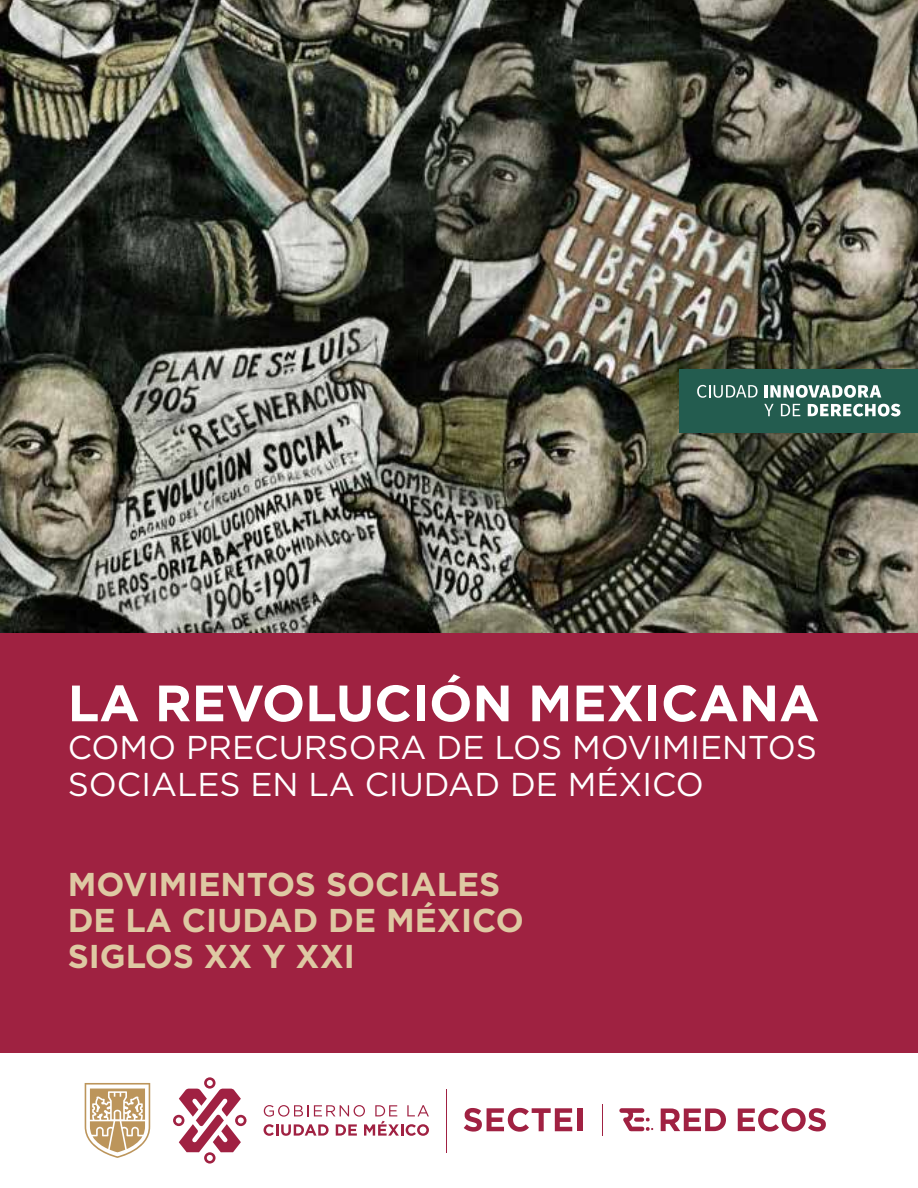
<style>
.page{position:relative;width:918px;height:1188px;background:#fff}
.page>*{position:absolute;margin:0;border:0;box-sizing:border-box;transform-origin:0 0}
.t1{font:700 51px "Gotham";color:#fff}
.t2{font:33px/37.5px "Gotham";color:#fff}
.t3{font:700 33px/36px "Gotham";color:#dec9a3}
</style>
<div class="page">
<div style="left:0;top:633px;width:918px;height:420px;background:#9f2241"></div>
<hr style="left:446px;top:1089px;width:1px;height:63px;background:#a02142">
<hr style="left:602px;top:1105px;width:1px;height:31px;background:#a02142">
<svg style="left:619px;top:1108px;width:34px;height:23px"></svg>
<div style="left:577px;top:1108px;width:5px;height:23px;background:#a02142"></div>
<svg style="left:464px;top:1108px;width:108px;height:24px"></svg>
<svg style="left:173px;top:1077px;width:74px;height:87px"></svg>
<svg style="left:85px;top:1083px;width:65px;height:75px"></svg>
<svg style="left:264px;top:1105px;width:165px;height:31px"></svg>
<svg style="left:661px;top:1108px;width:65px;height:23px"></svg>
<svg style="left:738px;top:1108px;width:88px;height:24px"></svg>
<img style="left:0;top:0;width:918px;height:633px">
<div style="left:680px;top:369px;width:238px;height:63px;background:#235c4f"></div>
<svg style="left:697px;top:385px;width:61px;height:13px"></svg>
<hr style="left:764px;top:385px;width:4px;height:13px;background:#fff">
<svg style="left:770px;top:385px;width:111px;height:13px"></svg>
<svg style="left:764px;top:404px;width:10px;height:12px"></svg>
<svg style="left:781px;top:404px;width:19px;height:12px"></svg>
<svg style="left:808px;top:404px;width:93px;height:12px"></svg>
<h1 class="t1" style="left:68px;top:669px;width:753px">LA REVOLUCIÓN MEXICANA</h1>
<p class="t2" style="left:68px;top:728px;width:751px">COMO PRECURSORA DE LOS MOVIMIENTOS<br>SOCIALES EN LA CIUDAD DE MÉXICO</p>
<p class="t3" style="left:68px;top:866px;width:458px">MOVIMIENTOS SOCIALES<br>DE LA CIUDAD DE MÉXICO<br>SIGLOS XX Y XXI</p>
</div>
